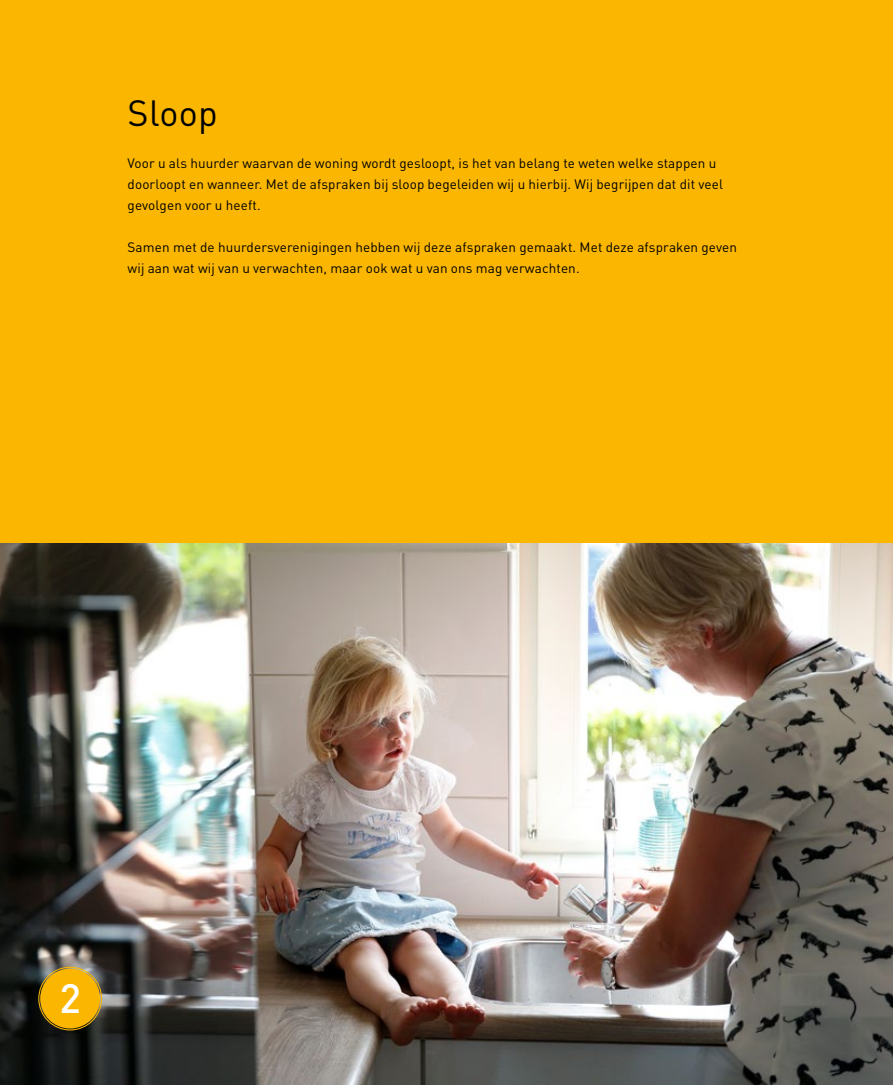
<style>
.page{position:relative;width:893px;height:1085px;background:#fff}
.page>*{position:absolute;margin:0;border:0;box-sizing:border-box;transform-origin:0 0}
.t1{font:500 40.5px "DIN";color:#fff}
.t2{font:36px "DIN";letter-spacing:.01em;color:#000}
.t3{font:13.5px/21px "DIN";letter-spacing:.01em;color:#000}
</style>
<div class="page">
<img style="left:0;top:542px;width:893px;height:542px">
<div style="left:0;top:0;width:893px;height:542px;background:#fab600"></div>
<div style="left:38px;top:966px;width:64px;height:64px;border:1px solid #fab600;border-radius:50%"></div>
<div style="left:40px;top:968px;width:60px;height:60px;background:#fab600;border-radius:50%"></div>
<h2 class="t2" style="left:128px;top:91px;width:92px">Sloop</h2>
<p class="t3" style="left:128px;top:152px;width:597px">Voor u als huurder waarvan de woning wordt gesloopt, is het van belang te weten welke stappen u doorloopt en wanneer. Met de afspraken bij sloop begeleiden wij u hierbij. Wij begrijpen dat dit veel gevolgen voor u heeft.</p>
<p class="t3" style="left:128px;top:236px;width:611px">Samen met de huurdersverenigingen hebben wij deze afspraken gemaakt. Met deze afspraken geven wij aan wat wij van u verwachten, maar ook wat u van ons mag verwachten.</p>
<h1 class="t1" style="left:59px;top:972px;width:23px">2</h1>
</div>
